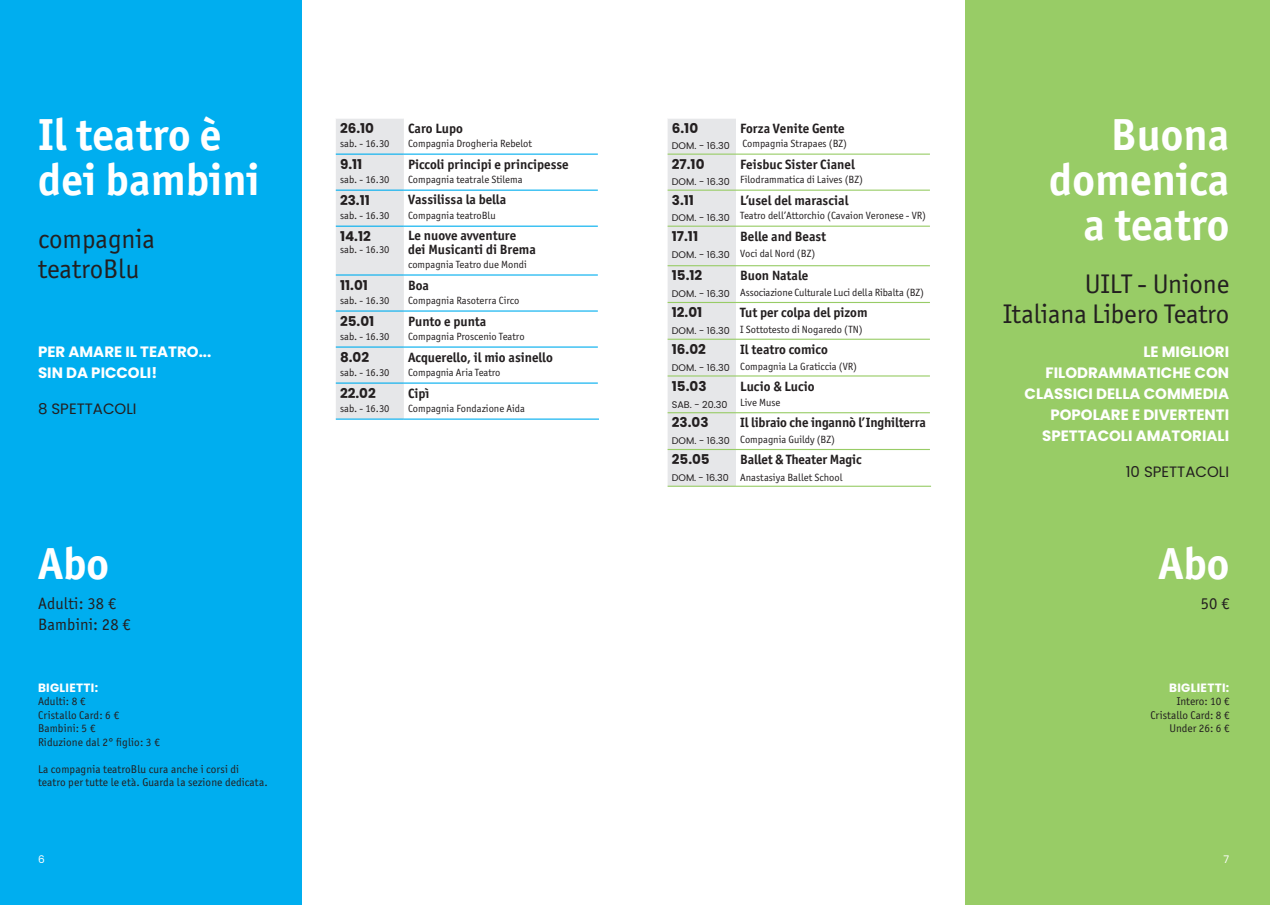
<style>
.page{position:relative;width:1270px;height:905px;background:#fff}
.page>*{position:absolute;margin:0;border:0;box-sizing:border-box;transform-origin:0 0}
.t1{font:700 45px/45px "Officina Sans ITC Pro";color:#fff}
.t2{font:27px "Officina Sans ITC Pro";color:#231f20}
.t3{font:16.5px "Officina Sans ITC Pro";letter-spacing:.01em;color:#231f20}
.t4{font:700 15px/21px "Poppins";color:#fff;text-align:right}
.t5{font:15px "Poppins";color:#231f20}
.t6{font:700 13.5px "Officina Sans ITC Pro";color:#231f20}
.t7{font:700 13.5px "Poppins";color:#231f20}
.t8{font:700 12px "Poppins";letter-spacing:.025em;color:#fff}
.t9{font:11.25px/13.5px "Officina Sans ITC Pro";letter-spacing:.01em;color:#231f20}
.t10{font:10.5px "Officina Sans ITC Pro";color:#231f20}
.t11{font:10.5px "Poppins";color:#fff}
.t12{font:9.6px "Poppins";color:#231f20}
</style>
<div class="page">
<div style="left:0;top:0;width:302px;height:904px;background:#00aeef"></div>
<div style="left:965px;top:0;width:304px;height:904px;background:#98cc66"></div>
<div style="left:336px;top:119px;width:68px;height:299px;background:#e6e7e9"></div>
<hr style="left:336px;top:382px;width:68px;height:1px;background:#00aeef">
<hr style="left:404px;top:382px;width:194px;height:1px;background:#00aeef">
<hr style="left:336px;top:346px;width:68px;height:1px;background:#00aeef">
<hr style="left:404px;top:346px;width:194px;height:1px;background:#00aeef">
<hr style="left:336px;top:310px;width:68px;height:1px;background:#00aeef">
<hr style="left:404px;top:310px;width:194px;height:1px;background:#00aeef">
<hr style="left:336px;top:274px;width:68px;height:1px;background:#00aeef">
<hr style="left:404px;top:274px;width:194px;height:1px;background:#00aeef">
<hr style="left:336px;top:225px;width:68px;height:2px;background:#00aeef">
<hr style="left:404px;top:225px;width:194px;height:2px;background:#00aeef">
<hr style="left:336px;top:189px;width:68px;height:2px;background:#00aeef">
<hr style="left:404px;top:189px;width:194px;height:2px;background:#00aeef">
<hr style="left:336px;top:153px;width:68px;height:2px;background:#00aeef">
<hr style="left:404px;top:153px;width:194px;height:2px;background:#00aeef">
<hr style="left:336px;top:418px;width:68px;height:1px;background:#00aeef">
<hr style="left:404px;top:418px;width:195px;height:1px;background:#00aeef">
<div style="left:667px;top:119px;width:69px;height:366px;background:#e6e7e9"></div>
<hr style="left:667px;top:302px;width:69px;height:1px;background:#98cc66">
<hr style="left:736px;top:302px;width:194px;height:1px;background:#98cc66">
<hr style="left:667px;top:338px;width:69px;height:2px;background:#98cc66">
<hr style="left:736px;top:338px;width:194px;height:2px;background:#98cc66">
<hr style="left:667px;top:375px;width:69px;height:1px;background:#98cc66">
<hr style="left:736px;top:375px;width:194px;height:1px;background:#98cc66">
<hr style="left:667px;top:412px;width:69px;height:1px;background:#98cc66">
<hr style="left:736px;top:412px;width:194px;height:1px;background:#98cc66">
<hr style="left:667px;top:449px;width:69px;height:1px;background:#98cc66">
<hr style="left:736px;top:449px;width:194px;height:1px;background:#98cc66">
<hr style="left:667px;top:485px;width:69px;height:1px;background:#98cc66">
<hr style="left:736px;top:485px;width:195px;height:1px;background:#98cc66">
<hr style="left:667px;top:189px;width:69px;height:2px;background:#98cc66">
<hr style="left:736px;top:189px;width:194px;height:2px;background:#98cc66">
<hr style="left:667px;top:225px;width:69px;height:2px;background:#98cc66">
<hr style="left:736px;top:225px;width:194px;height:2px;background:#98cc66">
<hr style="left:667px;top:265px;width:69px;height:1px;background:#98cc66">
<hr style="left:736px;top:265px;width:194px;height:1px;background:#98cc66">
<hr style="left:667px;top:153px;width:69px;height:2px;background:#98cc66">
<hr style="left:736px;top:153px;width:194px;height:2px;background:#98cc66">
<svg style="left:1262px;top:897px;width:8px;height:8px"></svg>
<p class="t1" style="left:38px;top:112px;width:223px">Il teatro è dei bambini</p>
<p class="t2" style="left:38px;top:223px;width:119px">compagnia</p>
<p class="t2" style="left:38px;top:253px;width:103px">teatroBlu</p>
<p class="t4" style="left:38px;top:341px;width:175px">PER AMARE IL TEATRO...</p>
<p class="t4" style="left:38px;top:362px;width:121px">SIN DA PICCOLI!</p>
<p class="t5" style="left:38px;top:400px;width:100px">8 SPETTACOLI</p>
<p class="t1" style="left:38px;top:540px;width:72px">Abo</p>
<p class="t3" style="left:38px;top:593px;width:79px">Adulti: 38 €</p>
<p class="t3" style="left:38px;top:614px;width:94px">Bambini: 28 €</p>
<p class="t8" style="left:38px;top:680px;width:62px">BIGLIETTI:</p>
<p class="t9" style="left:38px;top:694px;width:49px">Adulti: 8 €</p>
<p class="t9" style="left:38px;top:707px;width:82px">Cristallo Card: 6 €</p>
<p class="t9" style="left:38px;top:721px;width:59px">Bambini: 5 €</p>
<p class="t9" style="left:38px;top:734px;width:123px">Riduzione dal 2° figlio: 3 €</p>
<p class="t9" style="left:38px;top:761px;width:231px">La compagnia teatroBlu cura anche i corsi di teatro per tutte le età. Guarda la sezione dedicata.</p>
<p class="t7" style="left:340px;top:120px;width:35px">26.10</p>
<p class="t6" style="left:408px;top:120px;width:56px">Caro Lupo</p>
<p class="t10" style="left:340px;top:137px;width:51px">sab. - 16.30</p>
<p class="t10" style="left:408px;top:137px;width:125px">Compagnia Drogheria Rebelot</p>
<p class="t7" style="left:340px;top:156px;width:24px">9.11</p>
<p class="t6" style="left:408px;top:156px;width:162px">Piccoli principi e principesse</p>
<p class="t10" style="left:340px;top:173px;width:51px">sab. - 16.30</p>
<p class="t10" style="left:408px;top:173px;width:116px">Compagnia teatrale Stilema</p>
<p class="t7" style="left:340px;top:192px;width:31px">23.11</p>
<p class="t6" style="left:408px;top:191px;width:100px">Vassilissa la bella</p>
<p class="t10" style="left:340px;top:209px;width:51px">sab. - 16.30</p>
<p class="t10" style="left:408px;top:209px;width:89px">Compagnia teatroBlu</p>
<p class="t7" style="left:340px;top:228px;width:32px">14.12</p>
<p class="t10" style="left:340px;top:243px;width:51px">sab. - 16.30</p>
<p class="t6" style="left:408px;top:227px;width:110px">Le nuove avventure</p>
<p class="t6" style="left:408px;top:241px;width:129px">dei Musicanti di Brema</p>
<p class="t10" style="left:408px;top:258px;width:120px">compagnia Teatro due Mondi</p>
<p class="t7" style="left:340px;top:277px;width:29px">11.01</p>
<p class="t6" style="left:408px;top:277px;width:23px">Boa</p>
<p class="t10" style="left:340px;top:294px;width:51px">sab. - 16.30</p>
<p class="t10" style="left:408px;top:294px;width:113px">Compagnia Rasoterra Circo</p>
<p class="t7" style="left:340px;top:313px;width:36px">25.01</p>
<p class="t6" style="left:408px;top:313px;width:80px">Punto e punta</p>
<p class="t10" style="left:340px;top:330px;width:51px">sab. - 16.30</p>
<p class="t10" style="left:408px;top:330px;width:118px">Compagnia Proscenio Teatro</p>
<p class="t7" style="left:340px;top:349px;width:31px">8.02</p>
<p class="t6" style="left:408px;top:349px;width:146px">Acquerello, il mio asinello</p>
<p class="t10" style="left:340px;top:366px;width:51px">sab. - 16.30</p>
<p class="t10" style="left:408px;top:366px;width:94px">Compagnia Aria Teatro</p>
<p class="t7" style="left:340px;top:385px;width:37px">22.02</p>
<p class="t6" style="left:408px;top:385px;width:23px">Cipì</p>
<p class="t10" style="left:340px;top:402px;width:51px">sab. - 16.30</p>
<p class="t10" style="left:408px;top:402px;width:118px">Compagnia Fondazione Aida</p>
<p class="t7" style="left:672px;top:120px;width:28px">6.10</p>
<p class="t6" style="left:740px;top:120px;width:106px">Forza Venite Gente</p>
<p class="t12" style="left:672px;top:139px;width:59px">DOM. - 16.30</p>
<p class="t10" style="left:742px;top:137px;width:106px">Compagnia Strapaes (BZ)</p>
<p class="t7" style="left:672px;top:156px;width:34px">27.10</p>
<p class="t6" style="left:740px;top:156px;width:116px">Feisbuc Sister Cianel</p>
<p class="t12" style="left:672px;top:175px;width:59px">DOM. - 16.30</p>
<p class="t10" style="left:740px;top:173px;width:124px">Filodrammatica di Laives (BZ)</p>
<p class="t7" style="left:672px;top:192px;width:24px">3.11</p>
<p class="t6" style="left:740px;top:192px;width:110px">L’usel del marascial</p>
<p class="t12" style="left:672px;top:211px;width:59px">DOM. - 16.30</p>
<p class="t10" style="left:740px;top:209px;width:187px">Teatro dell’Attorchio (Cavaion Veronese - VR)</p>
<p class="t7" style="left:672px;top:228px;width:28px">17.11</p>
<p class="t6" style="left:740px;top:228px;width:88px">Belle and Beast</p>
<p class="t12" style="left:672px;top:249px;width:59px">DOM. - 16.30</p>
<p class="t10" style="left:740px;top:247px;width:77px">Voci dal Nord (BZ)</p>
<p class="t7" style="left:672px;top:268px;width:32px">15.12</p>
<p class="t6" style="left:740px;top:267px;width:70px">Buon Natale</p>
<p class="t12" style="left:672px;top:288px;width:59px">DOM. - 16.30</p>
<p class="t10" style="left:740px;top:286px;width:185px">Associazione Culturale Luci della Ribalta (BZ)</p>
<p class="t7" style="left:672px;top:304px;width:32px">12.01</p>
<p class="t6" style="left:740px;top:304px;width:129px">Tut per colpa del pizom</p>
<p class="t12" style="left:672px;top:325px;width:59px">DOM. - 16.30</p>
<p class="t10" style="left:740px;top:323px;width:124px">I Sottotesto di Nogaredo (TN)</p>
<p class="t7" style="left:672px;top:341px;width:35px">16.02</p>
<p class="t6" style="left:740px;top:341px;width:89px">Il teatro comico</p>
<p class="t12" style="left:672px;top:362px;width:59px">DOM. - 16.30</p>
<p class="t10" style="left:740px;top:360px;width:118px">Compagnia La Graticcia (VR)</p>
<p class="t7" style="left:672px;top:378px;width:36px">15.03</p>
<p class="t6" style="left:740px;top:377px;width:76px">Lucio &amp; Lucio</p>
<p class="t12" style="left:672px;top:398px;width:57px">SAB. - 20.30</p>
<p class="t10" style="left:740px;top:396px;width:42px">Live Muse</p>
<p class="t7" style="left:672px;top:415px;width:38px">23.03</p>
<p class="t6" style="left:740px;top:414px;width:187px">Il libraio che ingannò l’Inghilterra</p>
<p class="t12" style="left:672px;top:435px;width:59px">DOM. - 16.30</p>
<p class="t10" style="left:740px;top:433px;width:96px">Compagnia Guildy (BZ)</p>
<p class="t7" style="left:672px;top:451px;width:39px">25.05</p>
<p class="t6" style="left:740px;top:451px;width:123px">Ballet &amp; Theater Magic</p>
<p class="t12" style="left:672px;top:472px;width:58px">DOM. - 16.30</p>
<p class="t10" style="left:740px;top:471px;width:104px">Anastasiya Ballet School</p>
<p class="t1" style="left:1110px;top:112px;width:120px">Buona</p>
<p class="t1" style="left:1049px;top:157px;width:181px">domenica</p>
<p class="t1" style="left:1083px;top:202px;width:147px">a teatro</p>
<p class="t2" style="left:1084px;top:267px;width:146px">UILT - Unione</p>
<p class="t2" style="left:1003px;top:297px;width:228px">Italiana Libero Teatro</p>
<p class="t4" style="left:1143px;top:341px;width:87px">LE MIGLIORI</p>
<p class="t4" style="left:1024px;top:362px;width:206px">FILODRAMMATICHE CON<br>CLASSICI DELLA COMMEDIA<br>POPOLARE E DIVERTENTI</p>
<p class="t4" style="left:1042px;top:425px;width:188px">SPETTACOLI AMATORIALI</p>
<p class="t5" style="left:1125px;top:463px;width:105px">10 SPETTACOLI</p>
<p class="t1" style="left:1158px;top:540px;width:72px">Abo</p>
<p class="t3" style="left:1200px;top:593px;width:30px">50 €</p>
<p class="t8" style="left:1169px;top:680px;width:62px">BIGLIETTI:</p>
<p class="t9" style="left:1176px;top:694px;width:54px">Intero: 10 €</p>
<p class="t9" style="left:1150px;top:707px;width:80px">Cristallo Card: 8 €</p>
<p class="t9" style="left:1169px;top:721px;width:61px">Under 26: 6 €</p>
<p class="t11" style="left:38px;top:853px;width:8px">6</p>
<p class="t11" style="left:1223px;top:853px;width:7px">7</p>
</div>
